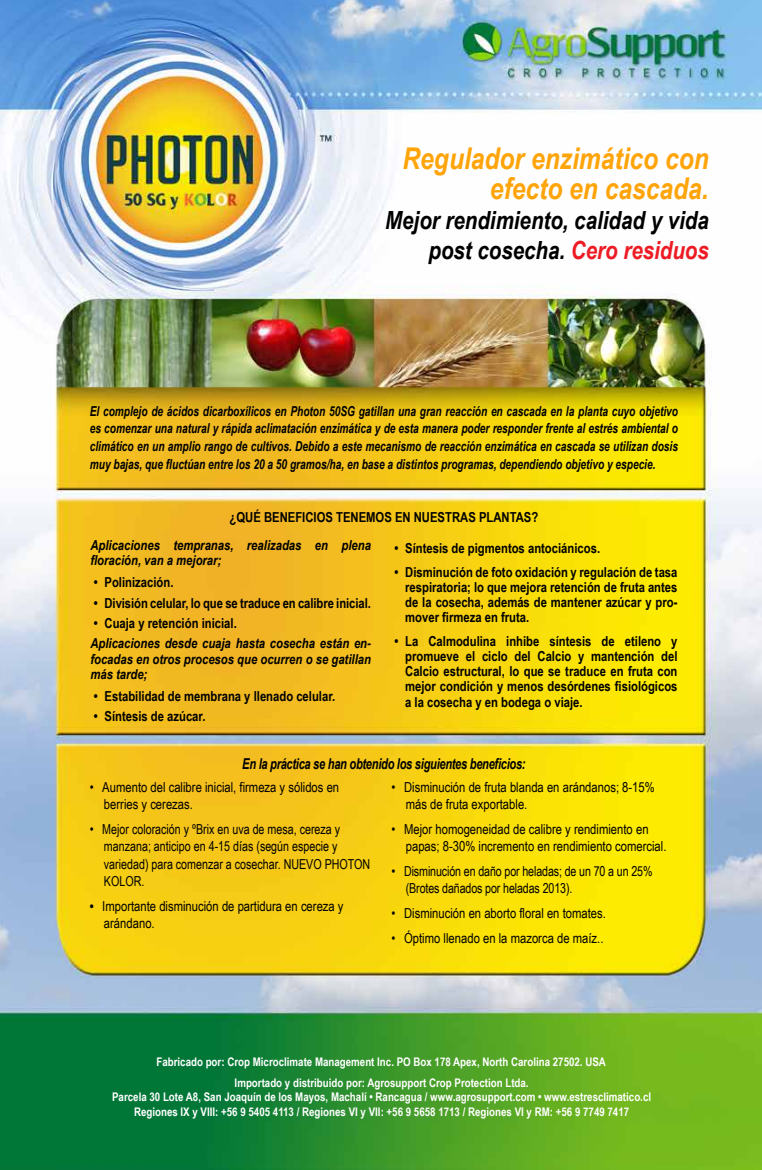
<style>
.page{position:relative;width:762px;height:1170px;background:#fff}
.page>*{position:absolute;margin:0;border:0;box-sizing:border-box;transform-origin:0 0}
.t1{font:italic 700 30px/30px "Arial Narrow";color:#ffa409;text-align:right}
.t2{font:italic 700 25px/30px "Arial Narrow";color:#000;text-align:right}
.t3{font:italic 700 15px "Arial Narrow";letter-spacing:-.02em;color:#000;scale:.9 1}
.t4{font:700 13.75px/15.1px "Arial Narrow";color:#000;text-align:justify}
.t5{font:13.75px/17.5px "Arial Narrow";color:#000}
.t6{font:italic 700 13.75px/17.5px "Arial Narrow";color:#000;text-align:justify;scale:.9 1}
.t7{font:italic 700 13.75px/15.1px "Arial Narrow";color:#000}
.t8{font:700 11.88px/21.2px "Arial Narrow";color:#fff;text-align:center}
.s1{color:#ed1b23}
.s2{font-weight:700;font-style:italic}
</style>
<div class="page">
<img style="left:0;top:0;width:762px;height:1169px">
<h1 class="t1" style="left:402px;top:143px;width:308px">Regulador enzimático con efecto en cascada.</h1>
<h2 class="t2" style="left:385px;top:205px;width:325px">Mejor rendimiento, calidad y vida post cosecha. <span class="s1">Cero residuos</span></h2>
<p class="t6" style="left:90px;top:402px;width:655px">El complejo de ácidos dicarboxílicos en Photon 50SG gatillan una gran reacción en cascada en la planta cuyo objetivo es comenzar una natural y rápida aclimatación enzimática y de esta manera poder responder frente al estrés ambiental o climático en un amplio rango de cultivos. Debido a este mecanismo de reacción enzimática en cascada se utilizan dosis muy bajas, que fluctúan entre los 20 a 50 gramos/ha, en base a distintos programas, dependiendo objetivo y especie.</p>
<p class="t4" style="left:230px;top:509px;width:310px">¿QUÉ BENEFICIOS TENEMOS EN NUESTRAS PLANTAS?</p>
<p class="t7" style="left:90px;top:537px;width:282px">Aplicaciones tempranas, realizadas en plena floración, van a mejorar;</p>
<p class="t4" style="left:94px;top:574px;width:81px">• Polinización.</p>
<p class="t4" style="left:94px;top:595px;width:278px">• División celular, lo que se traduce en calibre inicial.</p>
<p class="t4" style="left:94px;top:615px;width:144px">• Cuaja y retención inicial.</p>
<p class="t7" style="left:90px;top:636px;width:282px;text-align:justify">Aplicaciones desde cuaja hasta cosecha están en&shy;focadas en otros procesos que ocurren o se gatillan más tarde;</p>
<p class="t4" style="left:94px;top:688px;width:243px">• Estabilidad de membrana y llenado celular.</p>
<p class="t4" style="left:94px;top:708px;width:113px">• Síntesis de azúcar.</p>
<p class="t4" style="left:394px;top:540px;width:207px">• Síntesis de pigmentos antociánicos.</p>
<p class="t4" style="left:405px;top:564px;width:274px;text-indent:-11px">• Disminución de foto oxidación y regulación de tasa respiratoria; lo que mejora retención de fruta antes de la cosecha, además de mantener azúcar y pro&shy;mover firmeza en fruta.</p>
<p class="t4" style="left:405px;top:633px;width:274px;text-indent:-11px">• La Calmodulina inhibe síntesis de etileno y promueve el ciclo del Calcio y mantención del Calcio estructural, lo que se traduce en fruta con mejor condición y menos desórdenes fisiológicos a la cosecha y en bodega o viaje.</p>
<p class="t3" style="left:242px;top:754px;width:316px">En la práctica se han obtenido los siguientes beneficios:</p>
<p class="t5" style="left:104px;top:778px;width:237px;text-indent:-14px">• Aumento del calibre inicial, firmeza y sólidos en berries y cerezas.</p>
<p class="t5" style="left:104px;top:820px;width:268px;text-indent:-14px">• Mejor coloración y ºBrix en uva de mesa, cereza y manzana; anticipo en 4-15 días (según especie y variedad) para comenzar a cosechar. NUEVO PHOTON KOLOR.</p>
<p class="t5" style="left:104px;top:897px;width:241px;text-indent:-14px"><span class="s2">•</span> Importante disminución de partidura en cereza y arándano.</p>
<p class="t5" style="left:406px;top:778px;width:251px;text-indent:-14px">• Disminución de fruta blanda en arándanos; 8-15% más de fruta exportable.</p>
<p class="t5" style="left:406px;top:820px;width:262px;text-indent:-14px">• Mejor homogeneidad de calibre y rendimiento en papas; 8-30% incremento en rendimiento comercial.</p>
<p class="t5" style="left:406px;top:862px;width:248px;text-indent:-14px">• Disminución en daño por heladas; de un 70 a un 25% (Brotes dañados por heladas 2013).</p>
<p class="t5" style="left:392px;top:904px;width:216px">• Disminución en aborto floral en tomates.</p>
<p class="t5" style="left:392px;top:928px;width:213px">• Óptimo llenado en la mazorca de maíz..</p>
<p class="t8" style="left:156px;top:1050px;width:451px">Fabricado por: Crop Microclimate Management Inc. PO Box 178 Apex, North Carolina 27502. USA<br>Importado y distribuido por: Agrosupport Crop Protection Ltda.</p>
<p class="t8" style="left:112px;top:1089px;width:540px;line-height:14.2px">Parcela 30 Lote A8, San Joaquín de los Mayos, Machalí • Rancagua / www.agrosupport.com • www.estresclimatico.cl<br>Regiones IX y VIII: +56 9 5405 4113 / Regiones VI y VII: +56 9 5658 1713 / Regiones VI y RM: +56 9 7749 7417</p>
</div>
